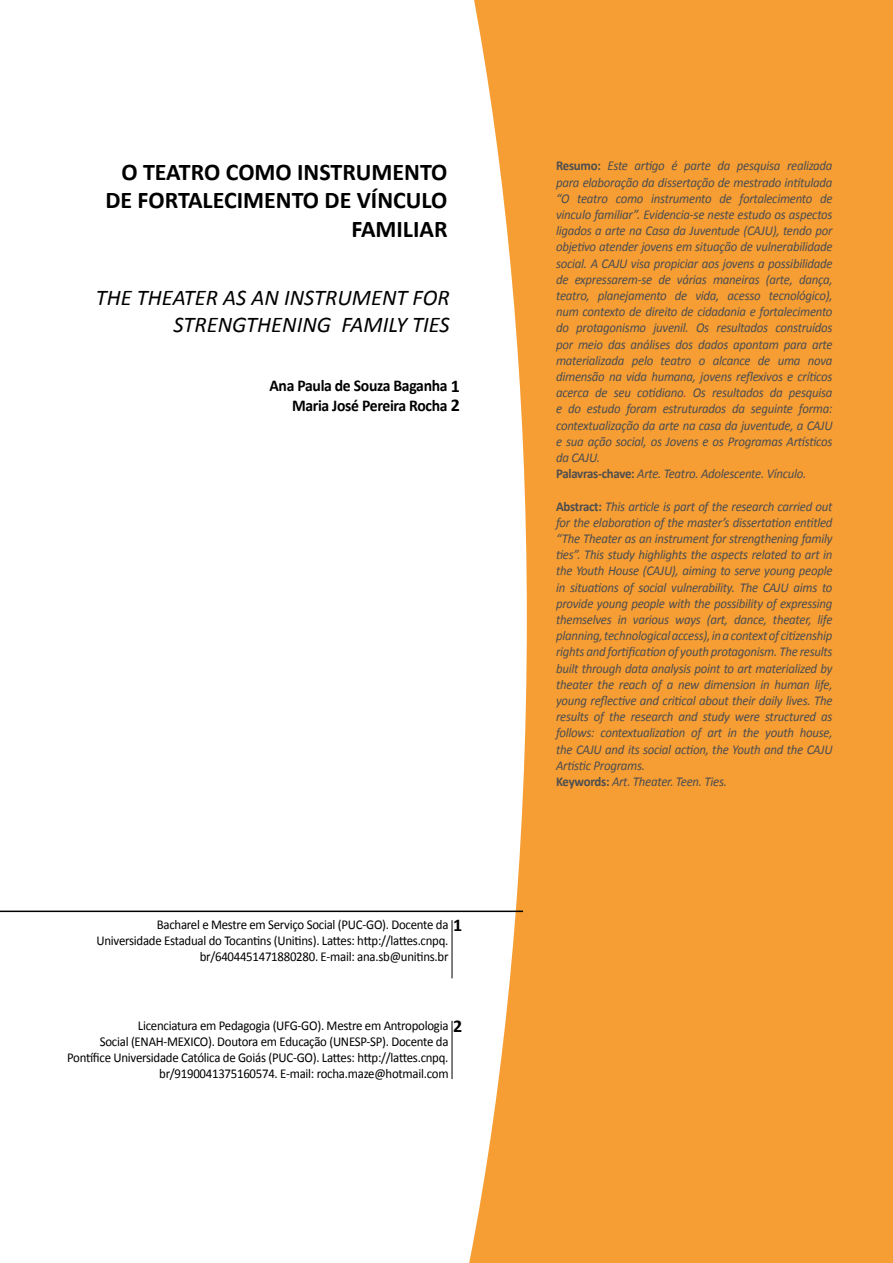
<style>
.page{position:relative;width:893px;height:1263px;background:#fff}
.page>*{position:absolute;margin:0;border:0;box-sizing:border-box;transform-origin:0 0}
.t1{font:700 24px/28.8px "Calibri";color:#000;text-align:right}
.t2{font:italic 22.5px/27px "Calibri";color:#000;text-align:right}
.t3{font:700 18px "Calibri";color:#000}
.t4{font:700 16.5px/19.8px "Calibri";letter-spacing:-.02em;color:#000;text-align:right;scale:.95 1}
.t5{font:italic 13.5px/16.2px "Calibri";letter-spacing:-.02em;color:#4d4d4f;scale:.95 1}
.t6{font:13.5px/16.2px "Calibri";letter-spacing:-.02em;color:#000;text-align:right;scale:.95 1}
.s1{font-size:18px}
.s2{font-weight:700;font-style:normal}
.s3{color:#c92626}
</style>
<div class="page">
<svg style="left:469px;top:0;width:424px;height:1263px;background:#f6a747"></svg>
<hr style="left:0;top:910px;width:523px;height:2px;background:#000">
<hr style="left:452px;top:920px;width:1px;height:58px;background:#000">
<hr style="left:452px;top:1021px;width:1px;height:58px;background:#000">
<h1 class="t1" style="left:105px;top:157px;width:344px">O TEATRO COMO INSTRUMENTO<br>DE FORTALECIMENTO DE VÍNCULO<br>FAMILIAR</h1>
<h2 class="t2" style="left:96px;top:283px;width:355px">THE THEATER AS AN INSTRUMENT FOR<br>STRENGTHENING FAMILY TIES</h2>
<p class="t4" style="left:269px;top:375px;width:202px">Ana Paula de Souza Baganha <span class="s1">1<br></span>Maria José Pereira Rocha <span class="s1">2</span></p>
<p class="t6" style="left:96px;top:916px;width:372px">Bacharel e Mestre em Serviço Social (PUC-GO). Docente da<br>Universidade Estadual do Tocantins (Unitins). Lattes: http://lattes.cnpq. br/6404451471880280. E-mail: ana.sb@unitins.br</p>
<h3 class="t3" style="left:453px;top:914px;width:11px">1</h3>
<p class="t6" style="left:67px;top:1017px;width:403px">Licenciatura em Pedagogia (UFG-GO). Mestre em Antropologia<br>Social (ENAH-MEXICO). Doutora em Educação (UNESP-SP). Docente da Pontífice Universidade Católica de Goiás (PUC-GO). Lattes: http://lattes.cnpq. br/9190041375160574. E-mail: rocha.maze@hotmail.com</p>
<h3 class="t3" style="left:453px;top:1014px;width:11px">2</h3>
<p class="t5" style="left:556px;top:157px;width:293px"><span class="s2">Resumo:</span> Este artigo é parte da pesquisa realizada para elaboração da dissertação de mestrado intitulada “O teatro como instrumento de fortalecimento de vinculo familiar”. Evidencia-se neste estudo os aspectos ligados a arte na Casa da Juventude (CAJU), tendo por objetivo atender jovens em situação de vulnerabilidade social. A CAJU visa propiciar aos jovens a possibilidade de expressarem-se de várias maneiras (arte, dança, teatro, planejamento de vida, acesso tecnológico), num contexto de direito de cidadania e fortalecimento do protagonismo juvenil. Os resultados construídos por meio das análises dos dados apontam para arte materializada pelo teatro o alcance de uma nova dimensão na vida humana, jovens reflexivos e críticos acerca de seu cotidiano<span class="s3">.</span> Os resultados da pesquisa e do estudo foram estruturados da seguinte forma: contextualização da arte na casa da juventude, a CAJU e sua ação social, os Jovens e os Programas Artísticos da CAJU.<br><span class="s2">Palavras-chave:</span> Arte. Teatro. Adolescente. Vínculo.</p>
<p class="t5" style="left:556px;top:497px;width:293px"><span class="s2">Abstract:</span> This article is part of the research carried out for the elaboration of the master’s dissertation entitled “The Theater as an instrument for strengthening family ties”. This study highlights the aspects related to art in the Youth House (CAJU), aiming to serve young people in situations of social vulnerability. The CAJU aims to provide young people with the possibility of expressing themselves in various ways (art, dance, theater, life planning, technological access), in a context of citizenship rights and fortification of youth protagonism. The results built through data analysis point to art materialized by theater the reach of a new dimension in human life, young reflective and critical about their daily lives. The results of the research and study were structured as follows: contextualization of art in the youth house, the CAJU and its social action, the Youth and the CAJU Artistic Programs.<br><span class="s2">Keywords:</span> Art. Theater. Teen. Ties.</p>
</div>
